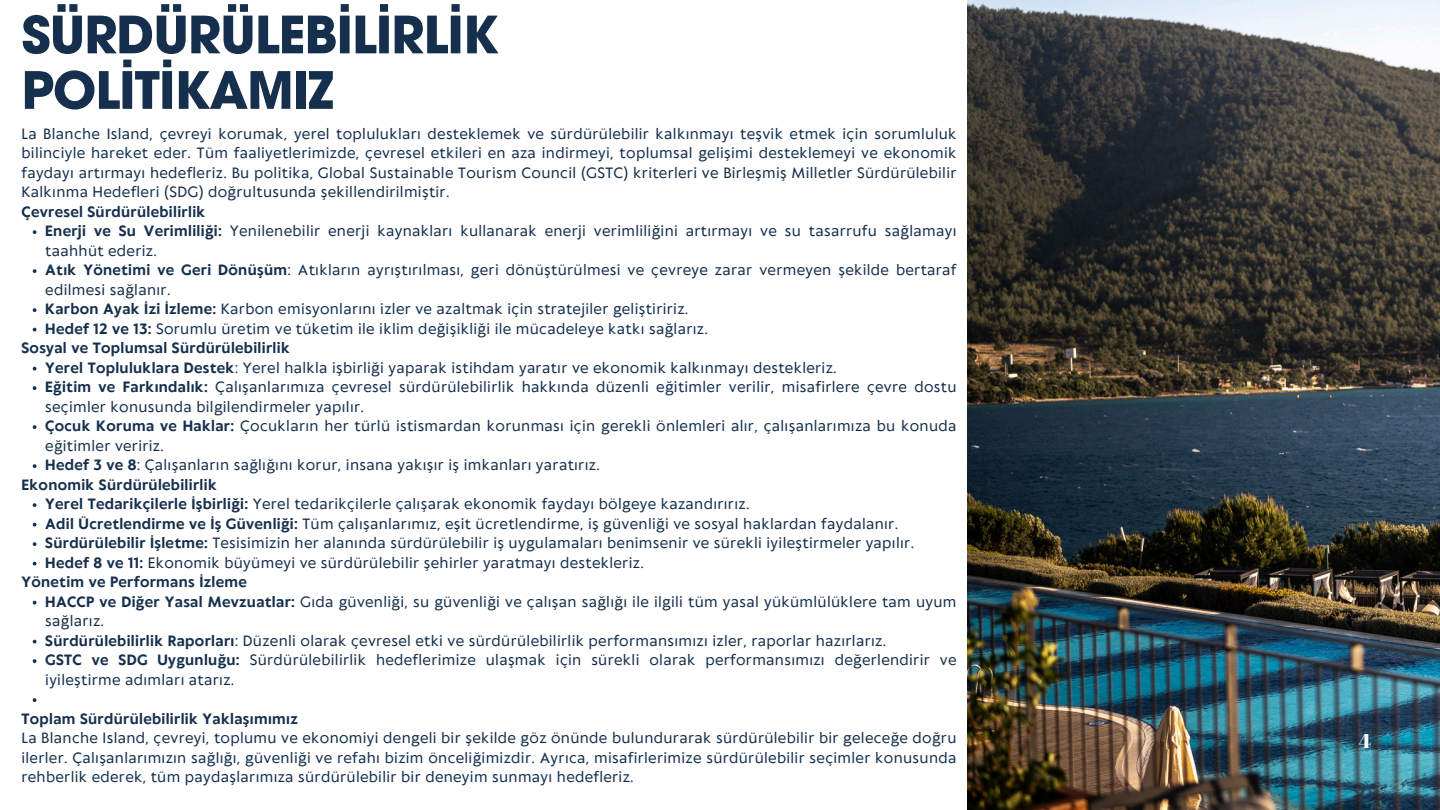
<style>
.page{position:relative;width:1440px;height:810px;background:#fff}
.page>*{position:absolute;margin:0;border:0;box-sizing:border-box;transform-origin:0 0}
.t1{font:700 51px/55.5px "ITC Avant Garde Pro";letter-spacing:-.02em;color:#152f4d}
.t2{font:20px "Abril Fatface";color:#fff}
.t3{font:14px/19.5px "Klein Text";letter-spacing:.025em;color:#152f4d}
.t4{font:700 14px "Klein Text";letter-spacing:.025em;color:#152f4d}
.s1{font-weight:700}
</style>
<div class="page">
<img style="left:967px;top:0;width:473px;height:810px">
<svg style="left:33px;top:230px;width:3px;height:4px"></svg>
<svg style="left:33px;top:269px;width:3px;height:4px"></svg>
<svg style="left:33px;top:308px;width:3px;height:4px"></svg>
<svg style="left:33px;top:386px;width:3px;height:4px"></svg>
<svg style="left:33px;top:425px;width:3px;height:4px"></svg>
<svg style="left:33px;top:464px;width:3px;height:4px"></svg>
<svg style="left:33px;top:503px;width:3px;height:4px"></svg>
<svg style="left:33px;top:542px;width:3px;height:4px"></svg>
<svg style="left:33px;top:659px;width:3px;height:4px"></svg>
<svg style="left:33px;top:698px;width:3px;height:4px"></svg>
<h1 class="t1" style="left:21px;top:13px;width:479px">SÜRDÜRÜLEBİLİRLİK<br>POLİTİKAMIZ</h1>
<p class="t3" style="left:21px;top:125px;width:937px;text-align:justify">La Blanche Island, çevreyi korumak, yerel toplulukları desteklemek ve sürdürülebilir kalkınmayı teşvik etmek için sorumluluk bilinciyle hareket eder. Tüm faaliyetlerimizde, çevresel etkileri en aza indirmeyi, toplumsal gelişimi desteklemeyi ve ekonomik faydayı artırmayı hedefleriz. Bu politika, Global Sustainable Tourism Council (GSTC) kriterleri ve Birleşmiş Milletler Sürdürülebilir Kalkınma Hedefleri (SDG) doğrultusunda şekillendirilmiştir.</p>
<p class="t4" style="left:21px;top:204px;width:185px">Çevresel Sürdürülebilirlik</p>
<p class="t3" style="left:45px;top:222px;width:913px"><span class="s1">Enerji ve Su Verimliliği:</span> Yenilenebilir enerji kaynakları kullanarak enerji verimliliğini artırmayı ve su tasarrufu sağlamayı taahhüt ederiz.</p>
<p class="t3" style="left:45px;top:261px;width:913px"><span class="s1">Atık Yönetimi ve Geri Dönüşüm</span>: Atıkların ayrıştırılması, geri dönüştürülmesi ve çevreye zarar vermeyen şekilde bertaraf edilmesi sağlanır.</p>
<p class="t3" style="left:45px;top:300px;width:645px"><span class="s1">Karbon Ayak İzi İzleme:</span> Karbon emisyonlarını izler ve azaltmak için stratejiler geliştiririz.</p>
<p class="t3" style="left:45px;top:320px;width:664px"><span class="s1">Hedef 12 ve 13:</span> Sorumlu üretim ve tüketim ile iklim değişikliği ile mücadeleye katkı sağlarız.</p>
<h3 class="t4" style="left:21px;top:341px;width:270px">Sosyal ve Toplumsal Sürdürülebilirlik</h3>
<p class="t3" style="left:45px;top:359px;width:793px"><span class="s1">Yerel Topluluklara Destek</span>: Yerel halkla işbirliği yaparak istihdam yaratır ve ekonomik kalkınmayı destekleriz.</p>
<p class="t3" style="left:45px;top:378px;width:913px"><span class="s1">Eğitim ve Farkındalık:</span> Çalışanlarımıza çevresel sürdürülebilirlik hakkında düzenli eğitimler verilir, misafirlere çevre dostu seçimler konusunda bilgilendirmeler yapılır.</p>
<p class="t3" style="left:45px;top:417px;width:913px"><span class="s1">Çocuk Koruma ve Haklar:</span> Çocukların her türlü istismardan korunması için gerekli önlemleri alır, çalışanlarımıza bu konuda eğitimler veririz.</p>
<p class="t3" style="left:45px;top:456px;width:556px"><span class="s1">Hedef 3 ve 8</span>: Çalışanların sağlığını korur, insana yakışır iş imkanları yaratırız.</p>
<h3 class="t4" style="left:21px;top:477px;width:197px">Ekonomik Sürdürülebilirlik</h3>
<p class="t3" style="left:45px;top:495px;width:706px"><span class="s1">Yerel Tedarikçilerle İşbirliği:</span> Yerel tedarikçilerle çalışarak ekonomik faydayı bölgeye kazandırırız.</p>
<p class="t3" style="left:45px;top:515px;width:854px"><span class="s1">Adil Ücretlendirme ve İş Güvenliği:</span> Tüm çalışanlarımız, eşit ücretlendirme, iş güvenliği ve sosyal haklardan faydalanır.</p>
<p class="t3" style="left:45px;top:534px;width:870px"><span class="s1">Sürdürülebilir İşletme:</span> Tesisimizin her alanında sürdürülebilir iş uygulamaları benimsenir ve sürekli iyileştirmeler yapılır.</p>
<p class="t3" style="left:45px;top:554px;width:600px"><span class="s1">Hedef 8 ve 11:</span> Ekonomik büyümeyi ve sürdürülebilir şehirler yaratmayı destekleriz.</p>
<h3 class="t4" style="left:21px;top:575px;width:227px">Yönetim ve Performans İzleme</h3>
<p class="t3" style="left:45px;top:593px;width:913px"><span class="s1">HACCP ve Diğer Yasal Mevzuatlar:</span> Gıda güvenliği, su güvenliği ve çalışan sağlığı ile ilgili tüm yasal yükümlülüklere tam uyum sağlarız.</p>
<p class="t3" style="left:45px;top:632px;width:843px"><span class="s1">Sürdürülebilirlik Raporları</span>: Düzenli olarak çevresel etki ve sürdürülebilirlik performansımızı izler, raporlar hazırlarız.</p>
<p class="t3" style="left:45px;top:651px;width:913px"><span class="s1">GSTC ve SDG Uygunluğu:</span> Sürdürülebilirlik hedeflerimize ulaşmak için sürekli olarak performansımızı değerlendirir ve iyileştirme adımları atarız.</p>
<p class="t4" style="left:21px;top:711px;width:278px">Toplam Sürdürülebilirlik Yaklaşımımız</p>
<p class="t3" style="left:21px;top:729px;width:937px;text-align:justify">La Blanche Island, çevreyi, toplumu ve ekonomiyi dengeli bir şekilde göz önünde bulundurarak sürdürülebilir bir geleceğe doğru ilerler. Çalışanlarımızın sağlığı, güvenliği ve refahı bizim önceliğimizdir. Ayrıca, misafirlerimize sürdürülebilir seçimler konusunda rehberlik ederek, tüm paydaşlarımıza sürdürülebilir bir deneyim sunmayı hedefleriz.</p>
<h2 class="t2" style="left:1359px;top:727px;width:14px">4</h2>
</div>
